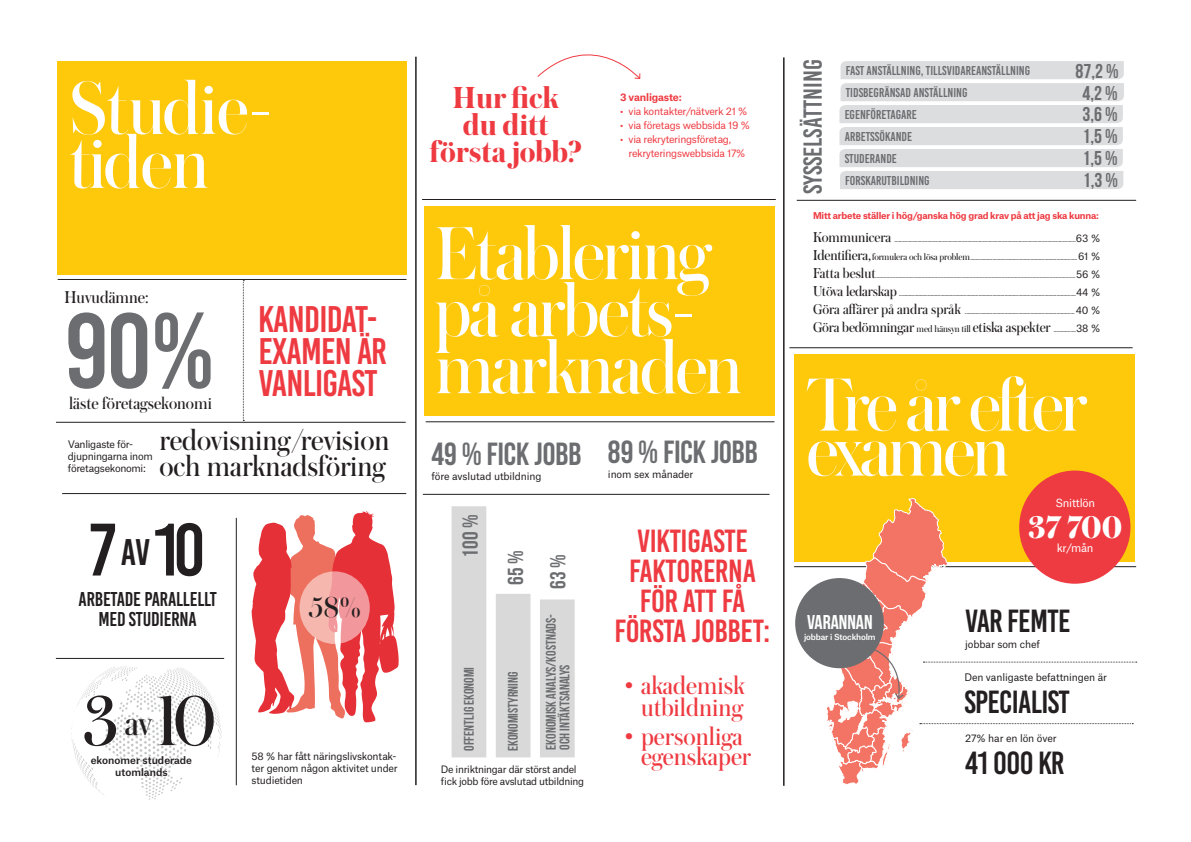
<style>
.page{position:relative;width:1191px;height:842px;background:#fff}
.page>*{position:absolute;margin:0;border:0;box-sizing:border-box;transform-origin:0 0}
.t1{font:106px "Bebas Kai";color:#6c6d70}
.t2{font:79px/57px "Austin Hairline";letter-spacing:-.03em;color:#fff}
.t3{font:74.1px "Bebas Kai";color:#231f20}
.t4{font:74.1px "Austin";color:#231f20}
.t5{font:37px "Bebas Kai";letter-spacing:-.02em;color:#ee3a41}
.t6{font:37px "Austin";color:#231f20}
.t7{font:700 33px "Austin";color:#fff}
.t8{font:32px/30px "Bebas Kai";letter-spacing:-.01em;color:#ee3a41;text-align:center}
.t9{font:32px "Bebas Kai";letter-spacing:-.02em;color:#231f20}
.t10{font:700 32px/27px "Austin";color:#ee3a41;text-align:center}
.t11{font:32px "Bebas Neue";color:#6c6d70}
.t12{font:31px/26px "Austin";color:#231f20}
.t13{font:30.2px "Austin Hairline";color:#231f20}
.t14{font:27px/22px "Austin";color:#ee3a41;text-align:center}
.t15{font:26px "Bebas Kai";color:#6c6d70}
.t16{font:21.7px "Bebas Neue";color:#6c6d70}
.t17{font:20px/20px "Bebas Kai";letter-spacing:-.01em;color:#231f20;text-align:center}
.t18{font:20px "Bebas Neue";color:#6c6d70}
.t19{font:20px "Bebas Neue";color:#fff}
.t20{font:18px "Austin";color:#231f20}
.t21{font:15px "Austin";letter-spacing:-.005em;color:#231f20}
.t22{font:13.9px/13.9px "Bebas Neue";color:#6c6d70}
.t23{font:12.8px "Bebas Kai";color:#6c6d70}
.t24{font:10.9px "Atlas Grotesk";letter-spacing:-.02em;color:#fff}
.t25{font:10px/12px "Atlas Grotesk";letter-spacing:-.02em;color:#231f20}
.t26{font:10px/14px "Atlas Grotesk";letter-spacing:-.03em;color:#ee3a41}
.t27{font:500 10px "Atlas Grotesk";color:#231f20}
.t28{font:700 10px "Atlas Grotesk";letter-spacing:-.01em;color:#ee3a41}
.t29{font:9.8px/12px "Atlas Grotesk";letter-spacing:-.03em;color:#231f20}
.t30{font:700 9px "Atlas Grotesk";letter-spacing:-.02em;color:#ee3a41}
.t31{font:500 8px "Atlas Grotesk";letter-spacing:-.02em;color:#fff}
.t32{font:6px "Atlas Grotesk";color:#231f20}
.t33{font:6px "Bebas Neue";color:#231f20}
.s1{font-size:37px}
.s2{font-size:74.1px}
.s3{font-size:10px}
.s4{font-family:"Austin";font-size:15px}
.s5{font-family:"Austin";font-size:16px}
.s6{font-family:"Austin";font-size:10px}
.s7{font-family:"Atlas Grotesk";font-size:10px}
</style>
<div class="page">
<svg style="left:71px;top:666px;width:151px;height:134px"></svg>
<svg style="left:451px;top:506px;width:123px;height:251px"></svg>
<div style="left:424px;top:206px;width:350px;height:210px;background:#fec80b"></div>
<div style="left:57px;top:61px;width:349px;height:213px;background:#fec80b"></div>
<hr style="left:415px;top:57px;width:1px;height:728px;background:#231f20">
<hr style="left:62px;top:493px;width:344px;height:1px;background:#231f20">
<hr style="left:236px;top:518px;width:1px;height:267px;background:#231f20">
<hr style="left:422px;top:199px;width:354px;height:1px;background:#231f20">
<svg style="left:251px;top:511px;width:148px;height:212px"></svg>
<svg style="left:299px;top:571px;width:71px;height:73px;background:#f3a7a5"></svg>
<hr style="left:423px;top:494px;width:346px;height:1px;background:#231f20">
<hr style="left:426px;top:421px;width:348px;height:1px;background:#231f20">
<hr style="left:783px;top:57px;width:1px;height:729px;background:#231f20">
<hr style="left:796px;top:200px;width:340px;height:1px;background:#231f20">
<svg style="left:839px;top:61px;width:285px;height:128px"></svg>
<hr style="left:794px;top:566px;width:342px;height:1px;background:#231f20">
<div style="left:794px;top:354px;width:340px;height:207px;background:#fec80b"></div>
<hr style="left:56px;top:422px;width:350px;height:1px;background:#231f20">
<hr style="left:58px;top:279px;width:348px;height:1px;background:#231f20">
<hr style="left:789px;top:347px;width:343px;height:1px;background:#231f20">
<div style="left:1019px;top:470px;width:111px;height:114px;background:#ee3a41;border-radius:50%"></div>
<svg style="left:243px;top:280px;width:1px;height:141px"></svg>
<hr style="left:56px;top:658px;width:168px;height:1px;background:#231f20">
<div style="left:795px;top:578px;width:89px;height:90px;background:#6c6d70;border-radius:50%"></div>
<svg style="left:537px;top:54px;width:103px;height:25px"></svg>
<svg style="left:826px;top:498px;width:310px;height:286px"></svg>
<p class="t2" style="left:69px;top:78px;width:206px">Studie-</p>
<p class="t2" style="left:69px;top:132px;width:142px">tiden</p>
<p class="t20" style="left:64px;top:285px;width:86px">Huvudämne:</p>
<p class="t1" style="left:64px;top:294px;width:151px">90%</p>
<p class="t20" style="left:69px;top:391px;width:144px">läste företagsekonomi</p>
<p class="t5" style="left:258px;top:300px;width:121px">KANDIDAT-</p>
<p class="t5" style="left:258px;top:332px;width:130px">EXAMEN ÄR</p>
<p class="t5" style="left:258px;top:364px;width:120px">VANLIGAST</p>
<p class="t25" style="left:68px;top:437px;width:86px">Vanligaste för&shy;djupningarna inom företagsekonomi:</p>
<p class="t12" style="left:159px;top:426px;width:231px">redovisning/revision och marknadsföring</p>
<p class="t3" style="left:90px;top:510px;width:117px">7 <span class="s1">AV</span>10</p>
<p class="t17" style="left:79px;top:589px;width:140px">ARBETADE PARALLELLT<br>MED STUDIERNA</p>
<p class="t4" style="left:83px;top:670px;width:38px">3</p>
<p class="t27" style="left:91px;top:752px;width:103px">ekonomer studerade</p>
<p class="t6" style="left:125px;top:698px;width:93px">av<span class="s2">10</span></p>
<p class="t27" style="left:115px;top:764px;width:54px">utomlands</p>
<p class="t13" style="left:309px;top:587px;width:53px">58 %</p>
<p class="t25" style="left:252px;top:749px;width:148px">58 % har fått näringslivskontak&shy;ter genom någon aktivitet under studietiden</p>
<p class="t10" style="left:430px;top:83px;width:153px">Hur fick<br>du ditt första jobb?</p>
<p class="t28" style="left:620px;top:89px;width:63px">3 vanligaste:</p>
<p class="t26" style="left:620px;top:103px;width:129px">• via kontakter/nätverk 21 %</p>
<p class="t26" style="left:620px;top:117px;width:131px">• via företags webbsida 19 %</p>
<p class="t26" style="left:628px;top:131px;width:118px;text-indent:-9px">• via rekryteringsföretag, rekryteringswebbsida 17%</p>
<p class="t2" style="left:435px;top:223px;width:309px">Etablering på arbets&shy;marknaden</p>
<p class="t11" style="left:431px;top:436px;width:151px">49 % FICK JOBB</p>
<p class="t25" style="left:431px;top:469px;width:112px">före avslutad utbildning</p>
<p class="t16" style="left:458px;top:557px;width:44px;rotate:-90deg">100 %</p>
<p class="t22" style="left:462px;top:751px;width:86px;rotate:-90deg">OFFENTLIG EKONOMI</p>
<p class="t16" style="left:503px;top:585px;width:36px;rotate:-90deg">65 %</p>
<p class="t22" style="left:506px;top:751px;width:81px;rotate:-90deg">EKONOMISTYRNING</p>
<p class="t16" style="left:546px;top:589px;width:36px;rotate:-90deg">63 %</p>
<p class="t22" style="left:544px;top:750px;width:137px;rotate:-90deg">EKONOMISK ANALYS/KOSTNADS-<br>OCH INTÄKTSANALYS</p>
<p class="t29" style="left:441px;top:762px;width:145px">De inriktningar där störst andel fick jobb före avslutad utbildning</p>
<p class="t11" style="left:608px;top:434px;width:151px">89 % FICK JOBB</p>
<p class="t25" style="left:608px;top:467px;width:87px">inom sex månader</p>
<p class="t8" style="left:614px;top:526px;width:157px">VIKTIGASTE<br>FAKTORERNA<br>FÖR ATT FÅ<br>FÖRSTA JOBBET:</p>
<p class="t14" style="left:623px;top:673px;width:123px">• akademisk utbildning</p>
<p class="t14" style="left:623px;top:725px;width:129px;line-height:20px;text-align:right">• personliga egenskaper</p>
<p class="t15" style="left:799px;top:194px;width:136px;rotate:-90deg">SYSSELSÄTTNING</p>
<p class="t23" style="left:845px;top:64px;width:186px">FAST ANSTÄLLNING, TILLSVIDAREANSTÄLLNING</p>
<p class="t18" style="left:1075px;top:60px;width:45px">87,2 %</p>
<p class="t23" style="left:845px;top:85px;width:123px">TIDSBEGRÄNSAD ANSTÄLLNING</p>
<p class="t18" style="left:1082px;top:82px;width:37px">4,2 %</p>
<p class="t23" style="left:844px;top:107px;width:74px">EGENFÖRETAGARE</p>
<p class="t18" style="left:1082px;top:104px;width:37px">3,6 %</p>
<p class="t23" style="left:844px;top:129px;width:69px">ARBETSSÖKANDE</p>
<p class="t18" style="left:1082px;top:126px;width:37px">1,5 %</p>
<p class="t23" style="left:844px;top:151px;width:54px">STUDERANDE</p>
<p class="t18" style="left:1082px;top:148px;width:37px">1,5 %</p>
<p class="t23" style="left:845px;top:173px;width:86px">FORSKARUTBILDNING</p>
<p class="t18" style="left:1083px;top:170px;width:37px">1,3 %</p>
<p class="t30" style="left:813px;top:208px;width:287px">Mitt arbete ställer i hög/ganska hög grad krav på att jag ska kunna:</p>
<p class="t21" style="left:813px;top:227px;width:80px">Kommunicera</p>
<p class="t32" style="left:894px;top:235px;width:207px">...............................................................................................................................<span class="s3">63 %</span></p>
<p class="t32" style="left:813px;top:253px;width:289px"><span class="s4">Identifiera</span><span class="s5">,</span><span class="s6">formulera och lösa problem</span>..............................................................................<span class="s3">61 %</span></p>
<p class="t21" style="left:813px;top:263px;width:64px">Fatta beslut</p>
<p class="t33" style="left:875px;top:273px;width:226px">...................................................................................................................................................................................<span class="s7">56 %</span></p>
<p class="t21" style="left:813px;top:281px;width:85px">Utöva ledarskap</p>
<p class="t32" style="left:899px;top:289px;width:202px">.................................................................................................................................<span class="s3">44 %</span></p>
<p class="t21" style="left:813px;top:299px;width:149px">Göra affärer på andra språk</p>
<p class="t32" style="left:965px;top:307px;width:137px">................................................................................ <span class="s3">40 %</span></p>
<p class="t21" style="left:813px;top:317px;width:239px">Göra bedömningar <span class="s3">med hänsyn till</span> etiska aspekter</p>
<p class="t32" style="left:1054px;top:325px;width:48px">................<span class="s3">38 %</span></p>
<p class="t2" style="left:806px;top:374px;width:282px">Tre år efter</p>
<p class="t2" style="left:806px;top:419px;width:205px">examen</p>
<p class="t24" style="left:1055px;top:494px;width:41px">Snittlön</p>
<p class="t7" style="left:1028px;top:504px;width:96px">37 700</p>
<p class="t24" style="left:1057px;top:539px;width:38px">kr/mån</p>
<p class="t19" style="left:807px;top:611px;width:67px">VARANNAN</p>
<p class="t31" style="left:804px;top:630px;width:73px">jobbar i Stockholm</p>
<p class="t9" style="left:965px;top:604px;width:107px">VAR FEMTE</p>
<p class="t25" style="left:965px;top:637px;width:76px">jobbar som chef</p>
<p class="t25" style="left:964px;top:670px;width:144px">Den vanligaste befattningen är</p>
<p class="t9" style="left:964px;top:685px;width:107px">SPECIALIST</p>
<p class="t25" style="left:965px;top:731px;width:93px">27% har en lön över</p>
<p class="t9" style="left:965px;top:746px;width:101px">41 000 KR</p>
</div>
